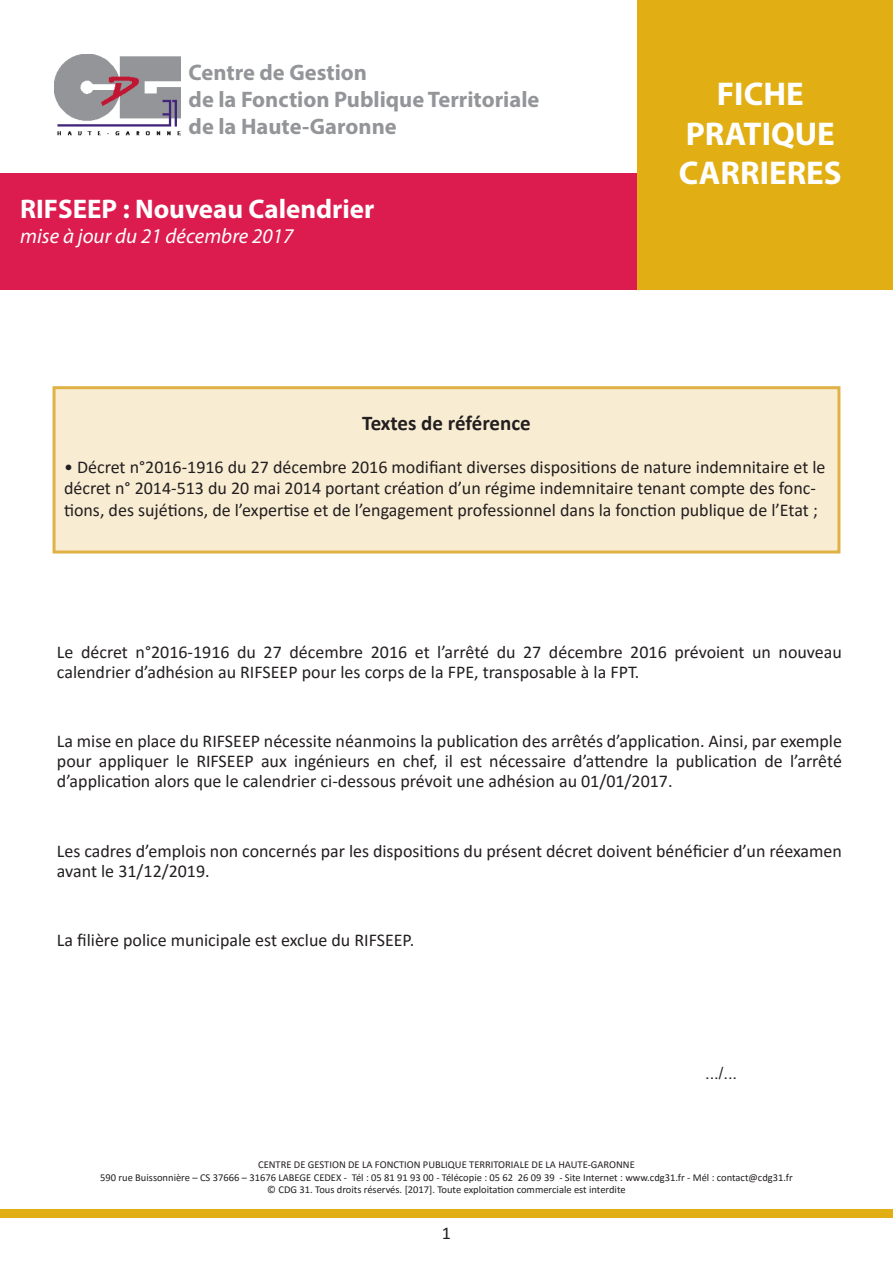
<style>
.page{position:relative;width:893px;height:1263px;background:#fff}
.page>*{position:absolute;margin:0;border:0;box-sizing:border-box;transform-origin:0 0}
.t1{font:700 33px "Myriad Pro";color:#fff}
.t2{font:700 27px "Myriad Pro";color:#fff}
.t3{font:700 22.5px "Myriad Pro";color:#939598}
.t4{font:italic 21px "Myriad Pro";color:#fff}
.t5{font:700 21px "Calibri";letter-spacing:-.005em;color:#231f20}
.t6{font:18px/19.8px "Calibri";color:#231f20}
.t7{font:16.5px "Arial";color:#231f20}
.t8{font:10.5px "Calibri";color:#231f20}
</style>
<div class="page">
<div style="left:0;top:174px;width:893px;height:116px;background:#dc1c4e"></div>
<div style="left:638px;top:0;width:255px;height:289px;background:#e1ae14"></div>
<img style="left:54px;top:54px;width:127px;height:82px">
<div style="left:0;top:1209px;width:893px;height:9px;background:#e1ae14"></div>
<div style="left:54px;top:388px;width:785px;height:164px;background:#f8ecd2"></div>
<div style="left:53px;top:386px;width:787px;height:167px;border:3px solid #e0b245"></div>
<p class="t3" style="left:189px;top:57px;width:180px">Centre de Gestion</p>
<p class="t3" style="left:189px;top:84px;width:352px">de la Fonction Publique Territoriale</p>
<p class="t3" style="left:189px;top:111px;width:210px">de la Haute-Garonne</p>
<p class="t2" style="left:20px;top:191px;width:356px">RIFSEEP : Nouveau Calendrier</p>
<p class="t4" style="left:20px;top:223px;width:275px">mise à jour du 21 décembre 2017</p>
<p class="t1" style="left:717px;top:73px;width:88px">FICHE</p>
<p class="t1" style="left:686px;top:112px;width:151px">PRATIQUE</p>
<p class="t1" style="left:679px;top:152px;width:164px">CARRIERES</p>
<p class="t5" style="left:362px;top:408px;width:170px">Textes de référence</p>
<p class="t6" style="left:64px;top:456px;width:763px;line-height:21.6px">• Décret n°2016-1916 du 27 décembre 2016 modifiant diverses dispositions de nature indemnitaire et le décret n° 2014-513 du 20 mai 2014 portant création d’un régime indemnitaire tenant compte des fonc&shy;tions, des sujétions, de l’expertise et de l’engagement professionnel dans la fonction publique de l’Etat ;</p>
<p class="t6" style="left:57px;top:642px;width:786px">Le décret n°2016-1916 du 27 décembre 2016 et l’arrêté du 27 décembre 2016 prévoient un nouveau calendrier d’adhésion au RIFSEEP pour les corps de la FPE, transposable à la FPT.</p>
<p class="t6" style="left:57px;top:731px;width:786px;text-align:justify">La mise en place du RIFSEEP nécessite néanmoins la publication des arrêtés d’application. Ainsi, par exemple pour appliquer le RIFSEEP aux ingénieurs en chef, il est nécessaire d’attendre la publication de l’arrêté d’application alors que le calendrier ci-dessous prévoit une adhésion au 01/01/2017.</p>
<p class="t6" style="left:57px;top:840px;width:786px">Les cadres d’emplois non concernés par les dispositions du présent décret doivent bénéficier d’un réexamen avant le 31/12/2019.</p>
<p class="t6" style="left:57px;top:930px;width:359px">La filière police municipale est exclue du RIFSEEP.</p>
<p class="t7" style="left:705px;top:1061px;width:34px">.../...</p>
<p class="t8" style="left:258px;top:1157px;width:378px">CENTRE DE GESTION DE LA FONCTION PUBLIQUE TERRITORIALE DE LA HAUTE-GARONNE</p>
<p class="t8" style="left:100px;top:1170px;width:694px">590 rue Buissonnière – CS 37666 – 31676 LABEGE CEDEX - Tél : 05 81 91 93 00 - Télécopie : 05 62 26 09 39 - Site Internet : www.cdg31.fr - Mél : contact@cdg31.fr</p>
<p class="t8" style="left:267px;top:1182px;width:360px">© CDG 31. Tous droits réservés. [2017]. Toute exploitation commerciale est interdite</p>
<p class="t6" style="left:442px;top:1223px;width:11px">1</p>
</div>
